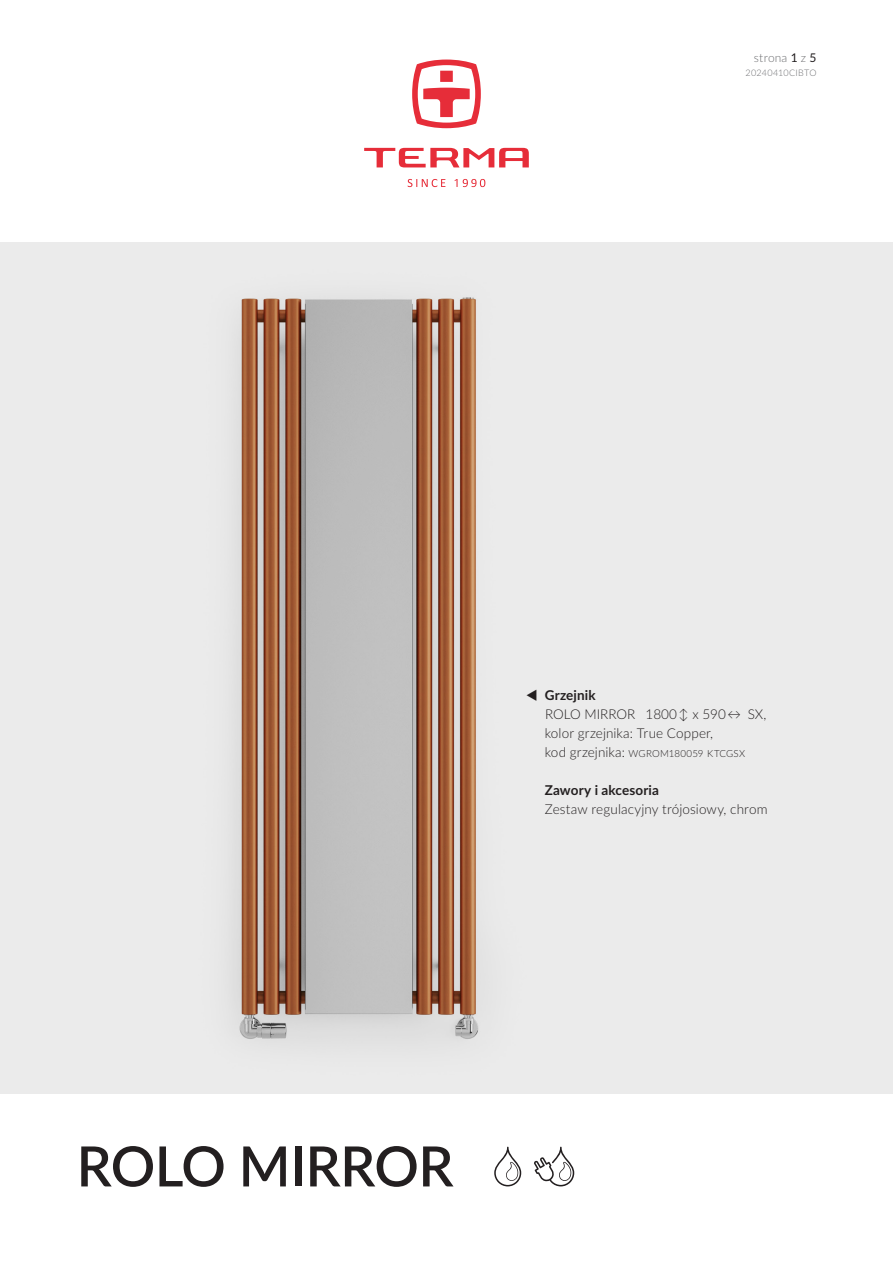
<style>
.page{position:relative;width:893px;height:1263px;background:#fff}
.page>*{position:absolute;margin:0;border:0;box-sizing:border-box;transform-origin:0 0}
.Tytuł_-_Grzejnik{font:600 55.5px "Lato";letter-spacing:-.01em;color:#231f20}
.Podpis{font:300 13.5px "Lato";letter-spacing:.005em;color:#231f20}
.Podpis-2{font:700 13.5px "Lato";letter-spacing:.01em;color:#231f20}
.t1{font:300 12px "Lato";letter-spacing:.015em;color:#6c6d70}
.Podpis-3{font:300 9.75px "Lato";letter-spacing:.015em;color:#231f20}
.t2{font:300 9px "Lato";letter-spacing:.03em;color:#6c6d70}
.s1{font-weight:400;color:#231f20}
.s2{font-size:13.5px}
</style>
<div class="page">
<div style="left:0;top:242px;width:893px;height:852px;background:#ebebeb"></div>
<svg style="left:494px;top:1147px;width:27px;height:39px"></svg>
<svg style="left:534px;top:1147px;width:40px;height:39px"></svg>
<img style="left:232px;top:297px;width:247px;height:743px">
<svg style="left:412px;top:60px;width:69px;height:68px"></svg>
<svg style="left:364px;top:148px;width:165px;height:19px"></svg>
<svg style="left:408px;top:179px;width:37px;height:8px"></svg>
<svg style="left:455px;top:179px;width:30px;height:8px"></svg>
<p class="t1" style="left:754px;top:49px;width:64px">strona <span class="s1">1</span> z <span class="s1">5</span></p>
<p class="t2" style="left:745px;top:67px;width:72px">20240410CIBTO</p>
<p class="Podpis-2" style="left:526px;top:686px;width:71px">▼ Grzejnik</p>
<p class="Podpis" style="left:545px;top:705px;width:223px">ROLO MIRROR 1800 ↕ x 590 ↔ SX,</p>
<p class="Podpis" style="left:545px;top:724px;width:170px">kolor grzejnika: True Copper,</p>
<p class="Podpis-3" style="left:545px;top:747px;width:202px"><span class="s2">kod grzejnika:</span> WGROM180059 KTCGSX</p>
<p class="Podpis-2" style="left:545px;top:780px;width:116px">Zawory i akcesoria</p>
<p class="Podpis" style="left:545px;top:800px;width:224px">Zestaw regulacyjny trójosiowy, chrom</p>
<p class="Tytuł_-_Grzejnik" style="left:77px;top:1126px;width:379px">ROLO MIRROR</p>
</div>
